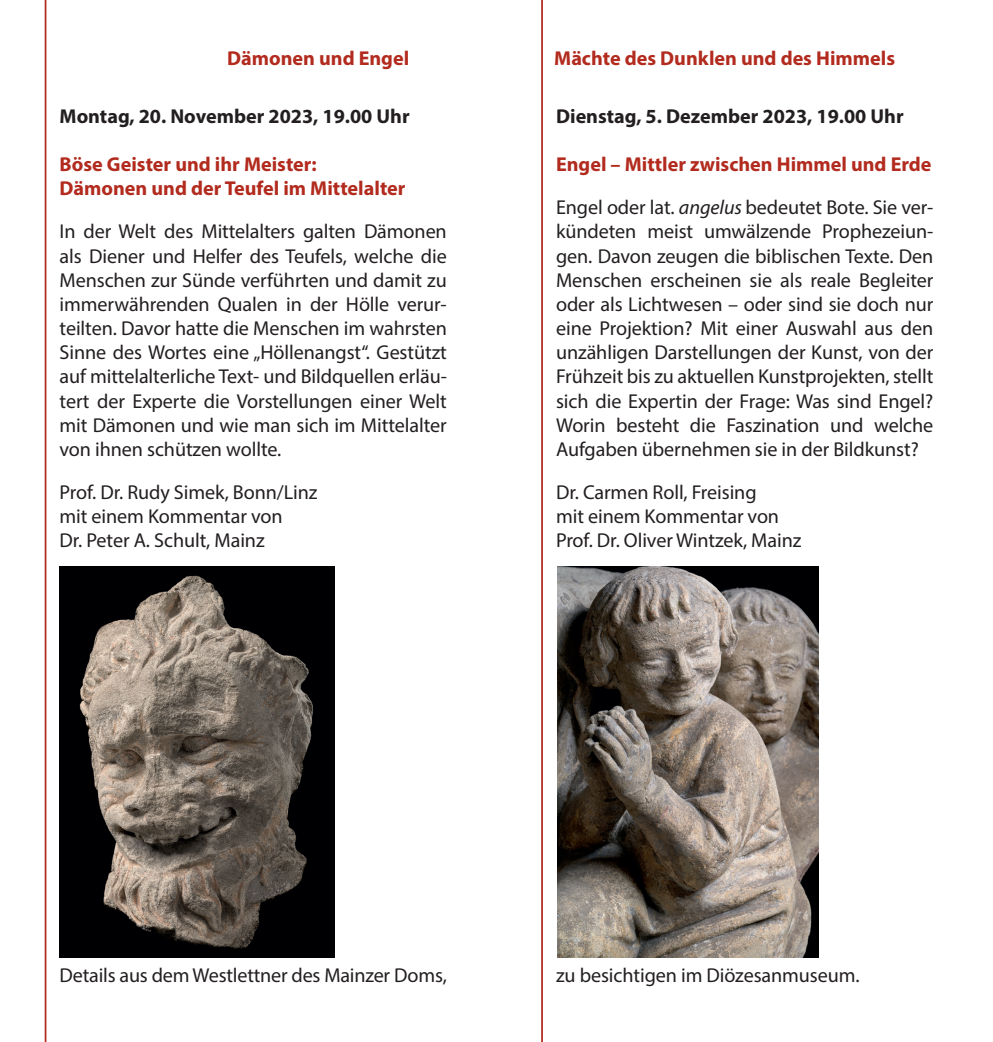
<style>
.page{position:relative;width:993px;height:1042px;background:#fff}
.page>*{position:absolute;margin:0;border:0;box-sizing:border-box;transform-origin:0 0}
.t1{font:20.12px/24.2px "Myriad Pro";letter-spacing:-.005em;color:#231f20;text-align:justify}
.t2{font:700 20.12px/24.2px "Myriad Pro";color:#b22b1e}
.t3{font:700 20.12px "Myriad Pro";color:#231f20}
.s1{font-weight:400;color:#231f20}
.s2{font-weight:400;font-style:italic;color:#231f20}
</style>
<div class="page">
<hr style="left:45px;top:0;width:1px;height:1042px;background:#b22b1e">
<hr style="left:541px;top:0;width:1px;height:1042px;background:#b22b1e">
<img style="left:60px;top:567px;width:274px;height:390px">
<img style="left:557px;top:567px;width:260px;height:390px">
<p class="t2" style="left:227px;top:45px;width:183px">Dämonen und Engel</p>
<p class="t2" style="left:554px;top:45px;width:342px">Mächte des Dunklen und des Himmels</p>
<p class="t3" style="left:60px;top:103px;width:351px">Montag, 20. November 2023, 19.00 Uhr</p>
<p class="t2" style="left:60px;top:152px;width:347px">Böse Geister und ihr Meister:<br>Dämonen und der Teufel im Mittelalter</p>
<p class="t1" style="left:60px;top:219px;width:388px">In der Welt des Mittelalters galten Dämonen als Diener und Helfer des Teufels, welche die Menschen zur Sünde verführten und damit zu immerwährenden Qualen in der Hölle verur&shy;teilten. Davor hatte die Menschen im wahrsten Sinne des Wortes eine „Höllenangst“. Gestützt auf mittelalterliche Text- und Bildquellen erläu&shy;tert der Experte die Vorstellungen einer Welt mit Dämonen und wie man sich im Mittelalter von ihnen schützen wollte.</p>
<p class="t1" style="left:60px;top:480px;width:259px;text-align:left">Prof. Dr. Rudy Simek, Bonn/Linz mit einem Kommentar von<br>Dr. Peter A. Schult, Mainz</p>
<p class="t3" style="left:556px;top:103px;width:349px">Dienstag, 5. Dezember 2023, 19.00 Uhr</p>
<p class="t2" style="left:556px;top:142px;width:379px;line-height:43.1px">Engel – Mittler zwischen Himmel und Erde<br><span class="s1">Engel oder lat.</span> <span class="s2">angelus</span> <span class="s1">bedeutet Bote. Sie ver-</span></p>
<p class="t1" style="left:556px;top:219px;width:379px">kündeten meist umwälzende Prophezeiun&shy;gen. Davon zeugen die biblischen Texte. Den Menschen erscheinen sie als reale Begleiter oder als Lichtwesen – oder sind sie doch nur eine Projektion? Mit einer Auswahl aus den unzähligen Darstellungen der Kunst, von der Frühzeit bis zu aktuellen Kunstprojekten, stellt sich die Expertin der Frage: Was sind Engel?<br>Worin besteht die Faszination und welche Aufgaben übernehmen sie in der Bildkunst?</p>
<p class="t1" style="left:556px;top:480px;width:247px;text-align:left">Dr. Carmen Roll, Freising<br>mit einem Kommentar von<br>Prof. Dr. Oliver Wintzek, Mainz</p>
<p class="t1" style="left:60px;top:963px;width:388px">Details aus dem Westlettner des Mainzer Doms,</p>
<p class="t1" style="left:556px;top:963px;width:305px">zu besichtigen im Diözesanmuseum.</p>
</div>
